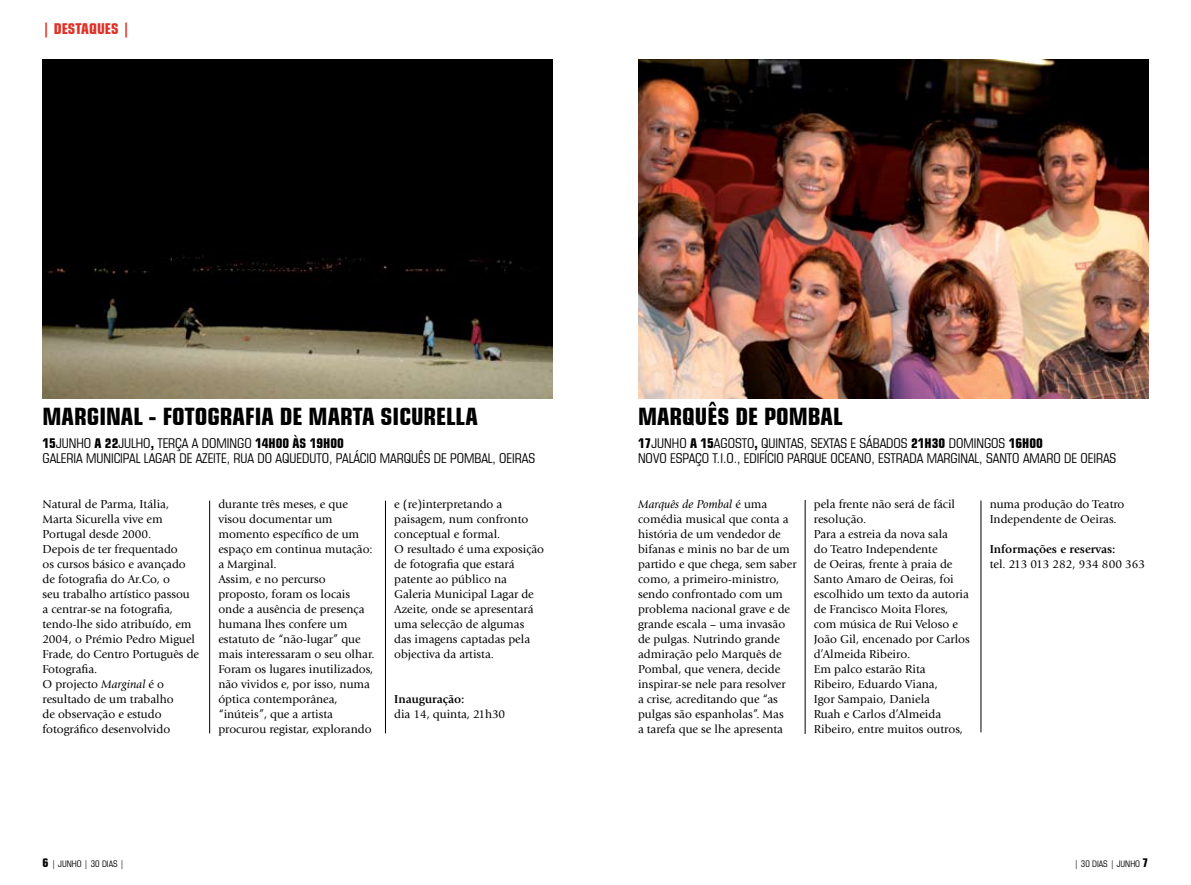
<style>
.page{position:relative;width:1191px;height:885px;background:#fff}
.page>*{position:absolute;margin:0;border:0;box-sizing:border-box;transform-origin:0 0}
.t1{font:700 condensed 24px "Square 721 BT";color:#000}
.t2{font:700 condensed 15px "Square 721 BT";color:#e03127}
.t3{font:condensed 13.5px/15px "Square 721 BT";color:#000}
.t4{font:12px/15px "Giovanni";color:#000}
.t5{font:700 12px "Giovanni";color:#000}
.t6{font:condensed 9px "Square 721 BT";color:#000}
.s1{font-weight:700}
.s2{font-style:italic}
</style>
<div class="page">
<img style="left:43px;top:60px;width:510px;height:338px">
<img style="left:638px;top:60px;width:510px;height:338px">
<hr style="left:209px;top:500px;width:1px;height:233px;background:#000">
<hr style="left:385px;top:500px;width:1px;height:233px;background:#000">
<hr style="left:805px;top:500px;width:1px;height:233px;background:#000">
<hr style="left:980px;top:500px;width:1px;height:232px;background:#000">
<p class="t2" style="left:43px;top:20px;width:89px">| DESTAQUES |</p>
<h1 class="t1" style="left:43px;top:402px;width:437px">MARGINAL - FOTOGRAFIA DE MARTA SICURELLA</h1>
<p class="t3" style="left:43px;top:436px;width:494px"><span class="s1">15</span>JUNHO <span class="s1">A 22</span>JULHO<span class="s1">,</span> TERÇA A DOMINGO <span class="s1">14H00 ÀS 19H00<br></span>GALERIA MUNICIPAL LAGAR DE AZEITE, RUA DO AQUEDUTO, PALÁCIO MARQUÊS DE POMBAL, OEIRAS</p>
<p class="t4" style="left:43px;top:497px;width:158px">Natural de Parma, Itália,<br>Marta Sicurella vive em<br>Portugal desde 2000.<br>Depois de ter frequentado<br>os cursos básico e avançado de fotografia do Ar.Co, o<br>seu trabalho artístico passou<br>a centrar-se na fotografia, tendo-lhe sido atribuído, em<br>2004, o Prémio Pedro Miguel<br>Frade, do Centro Português de<br>Fotografia.<br>O projecto <span class="s2">Marginal</span> é o resultado de um trabalho<br>de observação e estudo fotográfico desenvolvido</p>
<p class="t4" style="left:218px;top:497px;width:158px">durante três meses, e que visou documentar um momento específico de um espaço em continua mutação: a Marginal.<br>Assim, e no percurso proposto, foram os locais onde a ausência de presença humana lhes confere um estatuto de “não-lugar” que mais interessaram o seu olhar.<br>Foram os lugares inutilizados, não vividos e, por isso, numa óptica contemporânea, “inúteis”, que a artista procurou registar, explorando</p>
<p class="t4" style="left:394px;top:497px;width:151px">e (re)interpretando a paisagem, num confronto conceptual e formal.<br>O resultado é uma exposição de fotografia que estará patente ao público na<br>Galeria Municipal Lagar de<br>Azeite, onde se apresentará uma selecção de algumas das imagens captadas pela objectiva da artista.</p>
<p class="t5" style="left:394px;top:692px;width:72px">Inauguração:</p>
<p class="t4" style="left:394px;top:707px;width:113px">dia 14, quinta, 21h30</p>
<h1 class="t1" style="left:638px;top:402px;width:33px">MARQU</h1>
<h1 class="t1" style="left:707px;top:402px;width:72px">ÊSDE POM</h1>
<h1 class="t1" style="left:807px;top:402px;width:25px">BAL</h1>
<p class="t3" style="left:638px;top:436px;width:480px"><span class="s1">17</span>JUNHO <span class="s1">A 15</span>AGOSTO<span class="s1">,</span> QUINTAS, SEXTAS E SÁBADOS <span class="s1">21H30</span> DOMINGOS <span class="s1">16H00<br></span>NOVO ESPAÇO T.I.O., EDIFÍCIO PARQUE OCEANO, ESTRADA MARGINAL, SANTO AMARO DE OEIRAS</p>
<p class="t4" style="left:638px;top:497px;width:160px"><span class="s2">Marquês de Pombal</span> é uma comédia musical que conta a história de um vendedor de bifanas e minis no bar de um partido e que chega, sem saber como, a primeiro-ministro, sendo confrontado com um problema nacional grave e de grande escala – uma invasão de pulgas. Nutrindo grande admiração pelo Marquês de<br>Pombal, que venera, decide inspirar-se nele para resolver<br>a crise, acreditando que “as pulgas são espanholas”. Mas<br>a tarefa que se lhe apresenta</p>
<p class="t4" style="left:814px;top:497px;width:157px">pela frente não será de fácil resolução.<br>Para a estreia da nova sala<br>do Teatro Independente<br>de Oeiras, frente à praia de<br>Santo Amaro de Oeiras, foi escolhido um texto da autoria de Francisco Moita Flores, com música de Rui Veloso e<br>João Gil, encenado por Carlos d’Almeida Ribeiro.<br>Em palco estarão Rita<br>Ribeiro, Eduardo Viana,<br>Igor Sampaio, Daniela<br>Ruah e Carlos d’Almeida<br>Ribeiro, entre muitos outros,</p>
<p class="t4" style="left:989px;top:497px;width:136px">numa produção do Teatro<br>Independente de Oeiras.</p>
<p class="t5" style="left:989px;top:542px;width:127px">Informações e reservas:</p>
<p class="t4" style="left:989px;top:557px;width:157px">tel. 213 013 282, 934 800 363</p>
<p class="t6" style="left:52px;top:858px;width:74px">| JUNHO | 30 DIAS |</p>
<p class="t6" style="left:1074px;top:858px;width:68px">| 30 DIAS | JUNHO</p>
</div>
